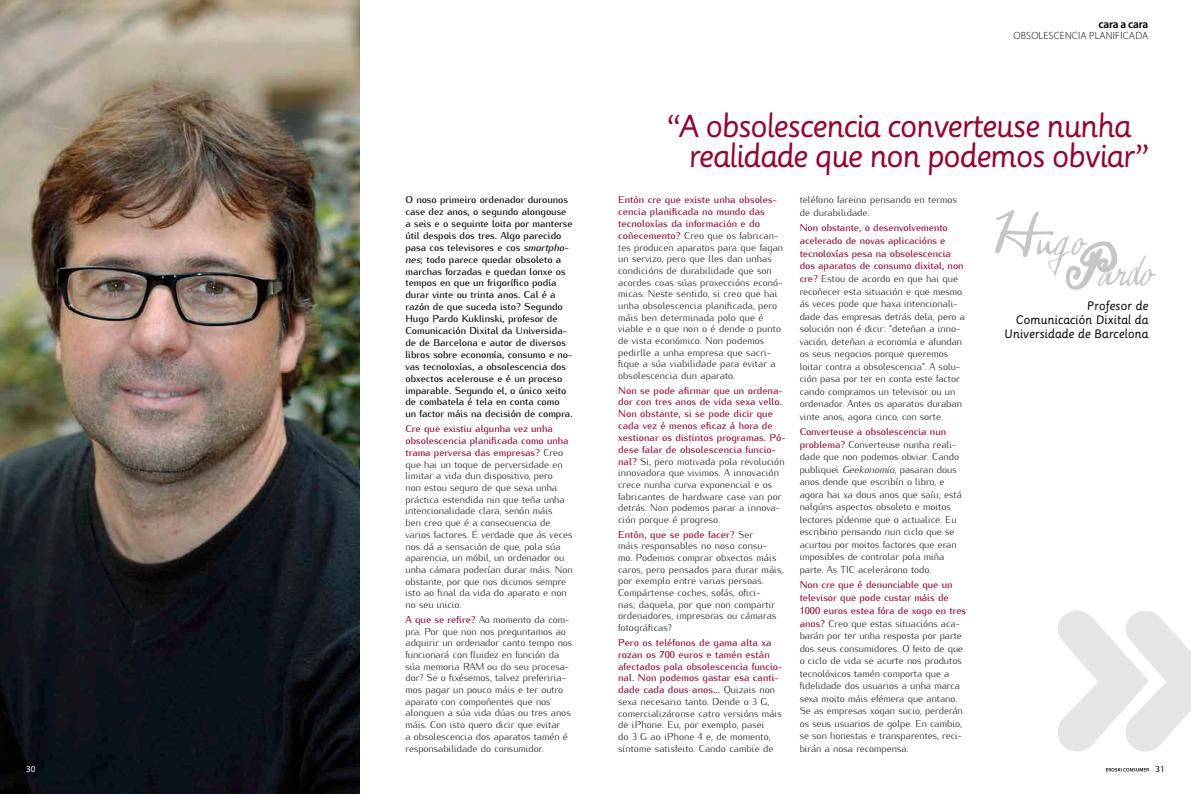
<style>
.page{position:relative;width:1191px;height:794px;background:#fff}
.page>*{position:absolute;margin:0;border:0;box-sizing:border-box;transform-origin:0 0}
.t1{font:41px "Warhol";letter-spacing:.01em;color:#c5c6c7}
.t2{font:31px/30px "Sassoon Primary";letter-spacing:-.05em;color:#99022e}
.t3{font:12px/14px "Sassoon Primary";letter-spacing:-.01em;color:#000;text-align:right}
.t4{font:600 11.5px "Myriad Pro";letter-spacing:-.02em;color:#000}
.t5{font:300 10.5px "Myriad Pro";letter-spacing:.02em;color:#000}
.t6{font:300 10px/11.7px "Kurier";letter-spacing:-.005em;color:#000}
.t7{font:500 10px/11.9px "Kurier";letter-spacing:-.005em;color:#000}
.t8{font:500 10px/11.8px "Kurier";letter-spacing:.005em;color:#99022e}
.t9{font:9px "Myriad Pro";color:#fff}
.t10{font:9px "Myriad Pro";color:#000}
.s1{font-style:italic}
.s2{font-weight:500;color:#99022e}
.s3{font-weight:300;color:#000}
.s4{font-size:45px}
</style>
<div class="page">
<svg style="left:1106px;top:768px;width:42px;height:3px"></svg>
<svg style="left:1058px;top:611px;width:133px;height:140px"></svg>
<img style="left:0;top:0;width:360px;height:794px">
<svg style="left:995px;top:210px;width:59px;height:47px"></svg>
<svg style="left:1066px;top:241px;width:52px;height:49px"></svg>
<p class="t4" style="left:1098px;top:18px;width:51px">cara a cara</p>
<p class="t5" style="left:1013px;top:30px;width:136px">OBSOLESCENCIA PLANIFICADA</p>
<p class="t7" style="left:405px;top:193px;width:169px">O noso primeiro ordenador durounos case dez anos, o segundo alongouse a seis e o seguinte loita por manterse útil despois dos tres. Algo parecido pasa cos televisores e cos <span class="s1">smartpho&shy;nes</span>; todo parece quedar obsoleto a marchas forzadas e quedan lonxe os tempos en que un frigorífico podía durar vinte ou trinta anos. Cal é a razón de que suceda isto? Segundo Hugo Pardo Kuklinski, profesor de Comunicación Dixital da Universida&shy;de de Barcelona e autor de diversos libros sobre economía, consumo e no&shy;vas tecnoloxías, a obsolescencia dos obxectos acelerouse e é un proceso imparable. Segundo el, o único xeito de combatela é tela en conta como un factor máis na decisión de compra.</p>
<p class="t6" style="left:405px;top:422px;width:169px"><span class="s2">Cre que existiu algunha vez unha obsolescencia planificada como unha trama perversa das empresas?</span> Creo que hai un toque de perversidade en limitar a vida dun dispositivo, pero<br>non estou seguro de que sexa unha práctica estendida nin que teña unha intencionalidade clara, senón máis<br>ben creo que é a consecuencia de varios factores. É verdade que ás veces nos dá a sensación de que, pola súa aparencia, un móbil, un ordenador ou unha cámara poderían durar máis. Non obstante, por que nos dicimos sempre isto ao final da vida do aparato e non no seu inicio.</p>
<p class="t6" style="left:405px;top:612px;width:168px"><span class="s2">A que se refire?</span> Ao momento da com&shy;pra. Por que non nos preguntamos ao adquirir un ordenador canto tempo nos funcionará con fluidez en función da súa memoria RAM ou do seu procesa&shy;dor? Se o fixésemos, talvez preferiria&shy;mos pagar un pouco máis e ter outro aparato con compoñentes que nos alonguen a súa vida dúas ou tres anos máis. Con isto quero dicir que evitar<br>a obsolescencia dos aparatos tamén é responsabilidade do consumidor.</p>
<h2 class="t2" style="left:688px;top:112px;width:463px;text-indent:-23px">“A obsolescencia converteuse nunha realidade que non podemos obviar”</h2>
<p class="t6" style="left:618px;top:193px;width:166px"><span class="s2">Entón cre que existe unha obsoles&shy;cencia planificada no mundo das tecnoloxías da información e do coñecemento?</span> Creo que os fabrican&shy;tes producen aparatos para que fagan un servizo, pero que lles dan unhas condicións de durabilidade que son acordes coas súas proxeccións econó&shy;micas. Neste sentido, si creo que hai unha obsolescencia planificada, pero máis ben determinada polo que é viable e o que non o é dende o punto de vista económico. Non podemos pedirlle a unha empresa que sacri&shy;fique a súa viabilidade para evitar a obsolescencia dun aparato.</p>
<p class="t8" style="left:618px;top:383px;width:169px">Non se pode afirmar que un ordena&shy;dor con tres anos de vida sexa vello.<br>Non obstante, si se pode dicir que cada vez é menos eficaz á hora de xestionar os distintos programas. Pó&shy;dese falar de obsolescencia funcio&shy;nal? <span class="s3">Si, pero motivada pola revolución innovadora que vivimos. A innovación crece nunha curva exponencial e os fabricantes de hardware case van por detrás. Non podemos parar a innova&shy;ción porque é progreso.</span></p>
<p class="t6" style="left:618px;top:527px;width:167px"><span class="s2">Entón, que se pode facer?</span> Ser<br>máis responsables no noso consu&shy;mo. Podemos comprar obxectos máis caros, pero pensados para durar máis, por exemplo entre varias persoas.<br>Compártense coches, sofás, ofici-<br>nas; daquela, por que non compartir ordenadores, impresoras ou cámaras fotográficas?</p>
<p class="t6" style="left:618px;top:635px;width:166px"><span class="s2">Pero os teléfonos de gama alta xa rozan os 700 euros e tamén están afectados pola obsolescencia funcio&shy;nal. Non podemos gastar esa canti&shy;dade cada dous anos...</span> Quizais non sexa necesario tanto. Dende o 3 G, comercializáronse catro versións máis de iPhone. Eu, por exemplo, pasei<br>do 3 G ao iPhone 4 e, de momento, síntome satisfeito. Cando cambie de</p>
<p class="t6" style="left:799px;top:193px;width:159px;line-height:12.5px">teléfono fareino pensando en termos de durabilidade.</p>
<p class="t6" style="left:799px;top:221px;width:167px;line-height:12.6px"><span class="s2">Non obstante, o desenvolvemento acelerado de novas aplicacións e tecnoloxías pesa na obsolescencia dos aparatos de consumo dixital, non cre?</span> Estou de acordo en que hai que recoñecer esta situación e que mesmo ás veces pode que haxa intencionali&shy;dade das empresas detrás dela, pero a solución non é dicir: “deteñan a inno&shy;vación, deteñan a economía e afundan os seus negocios porque queremos loitar contra a obsolescencia”. A solu&shy;ción pasa por ter en conta este factor cando compramos un televisor ou un ordenador. Antes os aparatos duraban vinte anos, agora cinco, con sorte.</p>
<p class="t6" style="left:799px;top:424px;width:164px;line-height:12.5px"><span class="s2">Converteuse a obsolescencia nun problema?</span> Converteuse nunha reali&shy;dade que non podemos obviar. Cando publiquei <span class="s1">Geekonomía</span>, pasaran dous anos dende que escribín o libro, e agora hai xa dous anos que saíu; está nalgúns aspectos obsoleto e moitos lectores pídenme que o actualice. Eu escribino pensando nun ciclo que se acurtou por moitos factores que eran imposibles de controlar pola miña parte. As TIC acelerárono todo.</p>
<p class="t6" style="left:799px;top:578px;width:168px;line-height:12.5px"><span class="s2">Non cre que é denunciable que un televisor que pode custar máis de 1000 euros estea fóra de xogo en tres anos?</span> Creo que estas situacións aca&shy;barán por ter unha resposta por parte dos seus consumidores. O feito de que o ciclo de vida se acurte nos produtos tecnolóxicos tamén comporta que a fidelidade dos usuarios a unha marca sexa moito máis efémera que antano.<br>Se as empresas xogan sucio, perderán os seus usuarios de golpe. En cambio, se son honestas e transparentes, reci&shy;birán a nosa recompensa.</p>
<h1 class="t1" style="left:996px;top:217px;width:91px"><span class="s4">H</span>ugo</h1>
<h1 class="t1" style="left:1099px;top:248px;width:56px">ardo</h1>
<p class="t3" style="left:1004px;top:299px;width:146px">Profesor de<br>Comunicación Dixital da<br>Universidade de Barcelona</p>
<p class="t9" style="left:26px;top:763px;width:11px">30</p>
<p class="t10" style="left:1155px;top:763px;width:11px">31</p>
</div>
